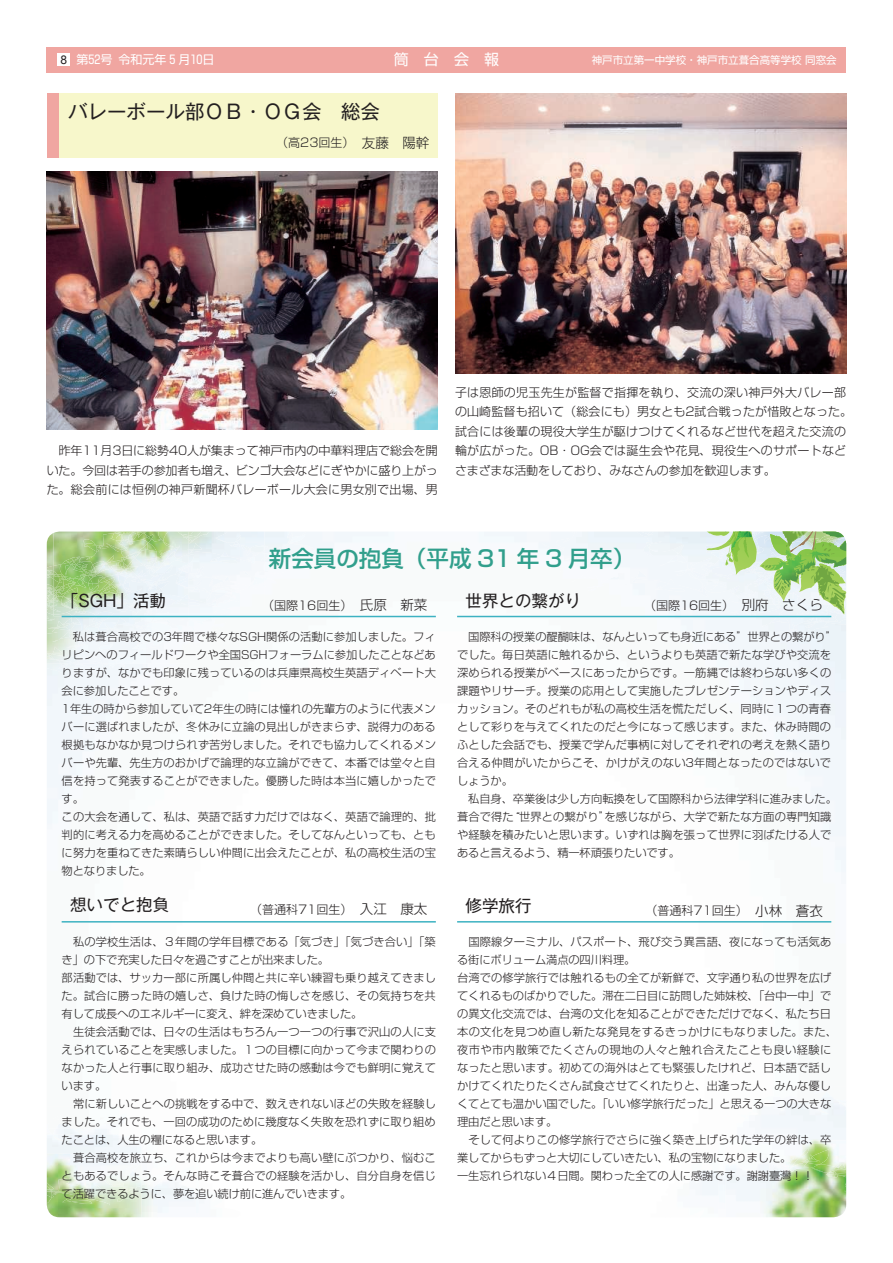
<style>
.page{position:relative;width:893px;height:1263px;background:#fff}
.page>*{position:absolute;margin:0;border:0;box-sizing:border-box;transform-origin:0 0}
.t1{font:22.5px "Shin Go Pro Medium 90 pv RKSJ H";color:#319f8c}
.t2{font:19.5px "Gothic MB101 Pro";color:#231f20}
.t3{font:16.5px "Gothic MB101 Pro";color:#231f20}
.t4{font:15px "Shin Go Pro";color:#fff}
.t5{font:300 12px/19.5px "Shin Go Pro";letter-spacing:.02em;color:#231f20}
.t6{font:300 12px "Shin Go Pro";color:#231f20}
.t7{font:12px "Shin Go Pro";color:#fff}
.t8{font:300 11.25px/18px "Shin Go Pro";letter-spacing:.01em;color:#231f20}
.t9{font:10.5px "Shin Go Pro";color:#fff}
.s1{font-family:"Arial";color:#231f20}
.s2{font-size:13.5px}
</style>
<div class="page">
<div style="left:47px;top:47px;width:799px;height:25px;background:#f0a6a1"></div>
<div style="left:57px;top:53px;width:13px;height:13px;background:#fff"></div>
<div style="left:548px;top:531px;width:126px;height:60px;background:#f3f7fb"></div>
<img style="left:204px;top:619px;width:23px;height:28px">
<img style="left:204px;top:617px;width:8px;height:10px">
<img style="left:265px;top:531px;width:28px;height:21px">
<img style="left:300px;top:534px;width:5px;height:9px">
<svg style="left:287px;top:531px;width:13px;height:15px"></svg>
<img style="left:647px;top:531px;width:27px;height:38px">
<svg style="left:659px;top:563px;width:7px;height:3px"></svg>
<img style="left:666px;top:555px;width:8px;height:8px">
<svg style="left:643px;top:545px;width:10px;height:11px"></svg>
<img style="left:646px;top:542px;width:28px;height:10px">
<img style="left:637px;top:531px;width:16px;height:5px">
<div style="left:746px;top:617px;width:100px;height:17px;background:#eff4f9"></div>
<img style="left:240px;top:594px;width:25px;height:13px">
<img style="left:240px;top:588px;width:25px;height:6px">
<img style="left:240px;top:564px;width:1px;height:24px">
<div style="left:241px;top:545px;width:37px;height:43px;background:#f5f8fb"></div>
<div style="left:47px;top:669px;width:99px;height:41px;background:#f2f7fb"></div>
<img style="left:62px;top:669px;width:63px;height:3px">
<img style="left:47px;top:669px;width:15px;height:5px">
<img style="left:56px;top:669px;width:19px;height:2px">
<svg style="left:674px;top:531px;width:173px;height:86px"></svg>
<img style="left:47px;top:1134px;width:94px;height:48px">
<img style="left:47px;top:1182px;width:11px;height:2px">
<img style="left:47px;top:1184px;width:94px;height:33px">
<img style="left:58px;top:1171px;width:83px;height:35px">
<svg style="left:47px;top:1186px;width:11px;height:11px"></svg>
<svg style="left:119px;top:1164px;width:57px;height:23px"></svg>
<img style="left:235px;top:607px;width:5px;height:9px">
<img style="left:229px;top:609px;width:6px;height:7px">
<img style="left:204px;top:607px;width:10px;height:9px">
<svg style="left:211px;top:617px;width:16px;height:2px"></svg>
<img style="left:214px;top:609px;width:15px;height:7px">
<img style="left:239px;top:595px;width:1px;height:12px">
<img style="left:232px;top:588px;width:8px;height:7px">
<img style="left:204px;top:573px;width:28px;height:33px">
<img style="left:204px;top:573px;width:27px;height:14px">
<img style="left:204px;top:575px;width:23px;height:29px">
<svg style="left:211px;top:595px;width:28px;height:14px"></svg>
<img style="left:204px;top:531px;width:36px;height:5px">
<img style="left:204px;top:555px;width:24px;height:2px">
<svg style="left:47px;top:531px;width:157px;height:138px"></svg>
<svg style="left:840px;top:1102px;width:6px;height:8px"></svg>
<img style="left:725px;top:1167px;width:121px;height:50px">
<img style="left:731px;top:1144px;width:115px;height:26px">
<img style="left:778px;top:1148px;width:61px;height:24px">
<svg style="left:825px;top:1164px;width:21px;height:12px"></svg>
<svg style="left:801px;top:1154px;width:17px;height:14px"></svg>
<svg style="left:786px;top:1159px;width:7px;height:3px"></svg>
<img style="left:731px;top:1146px;width:62px;height:13px">
<svg style="left:741px;top:1152px;width:37px;height:25px"></svg>
<img style="left:731px;top:1144px;width:27px;height:9px">
<img style="left:737px;top:531px;width:108px;height:17px">
<div style="left:47px;top:94px;width:13px;height:64px;background:#f0a6a1"></div>
<div style="left:60px;top:94px;width:378px;height:64px;background:#f7f7cb"></div>
<hr style="left:62px;top:616px;width:374px;height:1px;background:#3db2c2">
<hr style="left:62px;top:921px;width:374px;height:1px;background:#3db2c2">
<hr style="left:457px;top:616px;width:374px;height:1px;background:#3db2c2">
<hr style="left:457px;top:921px;width:374px;height:1px;background:#3db2c2">
<img style="left:455px;top:94px;width:391px;height:279px">
<img style="left:47px;top:172px;width:391px;height:257px">
<p class="t7" style="left:60px;top:50px;width:156px"><span class="s1">8</span> 第52号 令和元年 5 月１０日</p>
<h3 class="t4" style="left:394px;top:47px;width:106px">筒台会報</h3>
<p class="t9" style="left:592px;top:51px;width:246px">神戸市立第一中学校・神戸市立葺合高等学校 同窓会</p>
<h2 class="t2" style="left:68px;top:96px;width:314px">バレーボール部ＯＢ・ＯＧ会　総会</h2>
<p class="t5" style="left:276px;top:132px;width:155px">（高23回生）<span class="s2">　友藤　陽幹</span></p>
<p class="t5" style="left:47px;top:439px;width:393px;text-align:justify;text-indent:12px">昨年11月3日に総勢40人が集まって神戸市内の中華料理店で総会を開いた。今回は若手の参加者も増え、ビンゴ大会などにぎやかに盛り上がった。総会前には恒例の神戸新聞杯バレーボール大会に男女別で出場、男</p>
<p class="t5" style="left:455px;top:381px;width:399px">子は恩師の児玉先生が監督で指揮を執り、交流の深い神戸外大バレー部の山崎監督も招いて（総会にも）男女とも2試合戦ったが惜敗となった。試合には後輩の現役大学生が駆けつけてくれるなど世代を超えた交流の輪が広がった。OB・OG会では誕生会や花見、現役生へのサポートなどさまざまな活動をしており、みなさんの参加を歓迎します。</p>
<h1 class="t1" style="left:269px;top:540px;width:368px">新会員の抱負（平成 31 年 3 月卒）</h1>
<h3 class="t3" style="left:62px;top:587px;width:106px">「SGH」活動</h3>
<p class="t5" style="left:262px;top:594px;width:167px">（国際16回生）<span class="s2">　氏原　新菜</span></p>
<p class="t8" style="left:62px;top:626px;width:376px;text-indent:11px">私は葺合高校での3年間で様々なSGH関係の活動に参加しました。フィリピンへのフィールドワークや全国SGHフォーラムに参加したことなどありますが、なかでも印象に残っているのは兵庫県高校生英語ディベート大会に参加したことです。<br>1年生の時から参加していて2年生の時には憧れの先輩方のように代表メンバーに選ばれましたが、冬休みに立論の見出しがきまらず、説得力のある根拠もなかなか見つけられず苦労しました。それでも協力してくれるメンバーや先輩、先生方のおかげで論理的な立論ができて、本番では堂々と自信を持って発表することができました。優勝した時は本当に嬉しかったです。<br>この大会を通して、私は、英語で話す力だけではなく、英語で論理的、批判的に考える力を高めることができました。そしてなんといっても、ともに努力を重ねてきた素晴らしい仲間に出会えたことが、私の高校生活の宝物となりました。</p>
<h3 class="t3" style="left:70px;top:891px;width:101px">想いでと抱負</h3>
<p class="t6" style="left:250px;top:899px;width:179px">（普通科71回生）<span class="s2">　入江　康太</span></p>
<p class="t8" style="left:62px;top:931px;width:376px;text-indent:11px">私の学校生活は、３年間の学年目標である「気づき」「気づき合い」「築き」の下で充実した日々を過ごすことが出来ました。<br>部活動では、サッカー部に所属し仲間と共に辛い練習も乗り越えてきました。試合に勝った時の嬉しさ、負けた時の悔しさを感じ、その気持ちを共有して成長へのエネルギーに変え、絆を深めていきました。<br>　生徒会活動では、日々の生活はもちろん一つ一つの行事で沢山の人に支えられていることを実感しました。１つの目標に向かって今まで関わりのなかった人と行事に取り組み、成功させた時の感動は今でも鮮明に覚えています。<br>　常に新しいことへの挑戦をする中で、数えきれないほどの失敗を経験しました。それでも、一回の成功のために幾度なく失敗を恐れずに取り組めたことは、人生の糧になると思います。<br>　葺合高校を旅立ち、これからは今までよりも高い壁にぶつかり、悩むこともあるでしょう。そんな時こそ葺合での経験を活かし、自分自身を信じて活躍できるように、夢を追い続け前に進んでいきます。</p>
<h3 class="t3" style="left:466px;top:587px;width:117px">世界との繋がり</h3>
<p class="t5" style="left:644px;top:594px;width:180px">（国際16回生）<span class="s2">　別府　さくら</span></p>
<p class="t8" style="left:457px;top:626px;width:381px">　国際科の授業の醍醐味は、なんといっても身近にある”世界との繋がり”でした。毎日英語に触れるから、というよりも英語で新たな学びや交流を深められる授業がベースにあったからです。一筋縄では終わらない多くの課題やリサーチ。授業の応用として実施したプレゼンテーションやディスカッション。そのどれもが私の高校生活を慌ただしく、同時に１つの青春として彩りを与えてくれたのだと今になって感じます。また、休み時間のふとした会話でも、授業で学んだ事柄に対してそれぞれの考えを熱く語り合える仲間がいたからこそ、かけがえのない3年間となったのではないでしょうか。<br>　私自身、卒業後は少し方向転換をして国際科から法律学科に進みました。葺合で得た“世界との繋がり”を感じながら、大学で新たな方面の専門知識や経験を積みたいと思います。いずれは胸を張って世界に羽ばたける人であると言えるよう、精一杯頑張りたいです。</p>
<h3 class="t3" style="left:466px;top:892px;width:67px">修学旅行</h3>
<p class="t6" style="left:646px;top:901px;width:179px">（普通科71回生）<span class="s2">　小林　蒼衣</span></p>
<p class="t8" style="left:457px;top:931px;width:381px">　国際線ターミナル、パスポート、飛び交う異言語、夜になっても活気ある街にボリューム満点の四川料理。<br>台湾での修学旅行では触れるもの全てが新鮮で、文字通り私の世界を広げてくれるものばかりでした。滞在二日目に訪問した姉妹校、「台中一中」での異文化交流では、台湾の文化を知ることができただけでなく、私たち日本の文化を見つめ直し新たな発見をするきっかけにもなりました。また、夜市や市内散策でたくさんの現地の人々と触れ合えたことも良い経験になったと思います。初めての海外はとても緊張したけれど、日本語で話しかけてくれたりたくさん試食させてくれたりと、出逢った人、みんな優しくてとても温かい国でした。「いい修学旅行だった」と思える一つの大きな理由だと思います。<br>　そして何よりこの修学旅行でさらに強く築き上げられた学年の絆は、卒業してからもずっと大切にしていきたい、私の宝物になりました。<br>一生忘れられない４日間。関わった全ての人に感謝です。謝謝臺灣！！</p>
</div>
